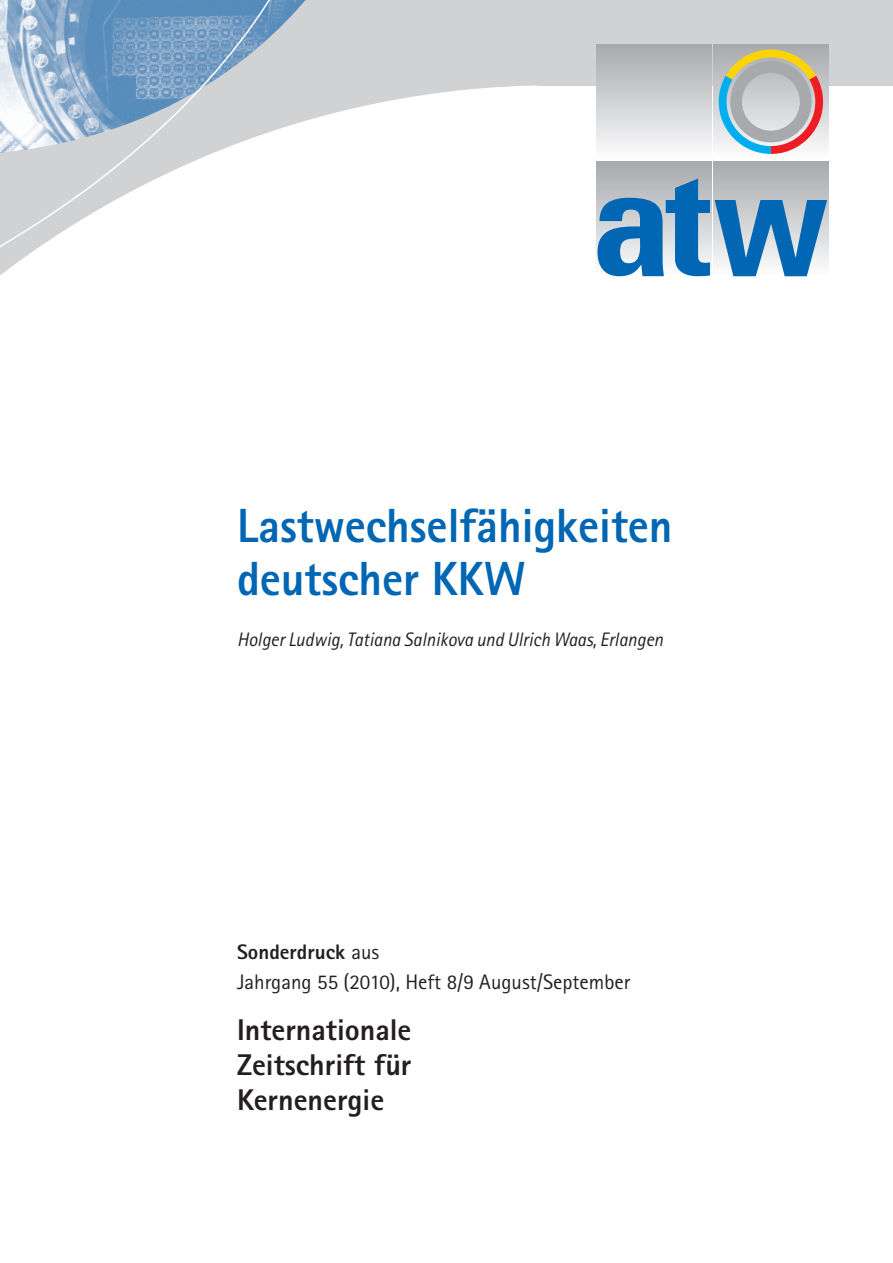
<style>
.page{position:relative;width:893px;height:1263px;background:#fff}
.page>*{position:absolute;margin:0;border:0;box-sizing:border-box;transform-origin:0 0}
.Head1{font:800 48px/52.8px "Rotis Sans Serif Std";color:#0166b3;scale:.95 1}
.Bodytext{font:800 30px/34.5px "Rotis Sans Serif Std";color:#231f20;text-align:justify}
.Bodytext-2{font:21px/30px "Rotis Sans Serif Std";color:#231f20}
.Head_Autor{font:italic 19.5px "Rotis Sans Serif Std";color:#231f20;scale:.95 1}
.s1{font-weight:800}
</style>
<div class="page">
<div style="left:279px;top:0;width:258px;height:85px;background:#d1d2d4"></div>
<svg style="left:0;top:85px;width:556px;height:190px"></svg>
<svg style="left:0;top:0;width:279px;height:256px"></svg>
<div style="left:537px;top:0;width:356px;height:85px;background:#d1d2d4"></div>
<div style="left:713px;top:161px;width:115px;height:115px;background:#aeafb3"></div>
<div style="left:596px;top:44px;width:115px;height:115px;background:linear-gradient(to bottom,#a7a8ac,#fcfcfd)"></div>
<div style="left:596px;top:161px;width:115px;height:115px;background:#aeafb3"></div>
<div style="left:713px;top:44px;width:115px;height:115px;background:linear-gradient(to bottom,#a7a8ac,#fcfcfd)"></div>
<svg style="left:597px;top:179px;width:230px;height:97px"></svg>
<svg style="left:719px;top:44px;width:110px;height:110px"></svg>
<p class="Head1" style="left:237px;top:499px;width:460px">Lastwechselfähigkeiten deutscher KKW</p>
<p class="Head_Autor" style="left:237px;top:628px;width:450px">Holger Ludwig, Tatiana Salnikova und Ulrich Waas, Erlangen</p>
<p class="Bodytext-2" style="left:237px;top:937px;width:395px"><span class="s1">Sonderdruck</span> aus<br>Jahrgang 55 (2010), Heft 8/9 August/September</p>
<p class="Bodytext" style="left:237px;top:1013px;width:176px">Internationale Zeitschrift für Kernenergie</p>
</div>
